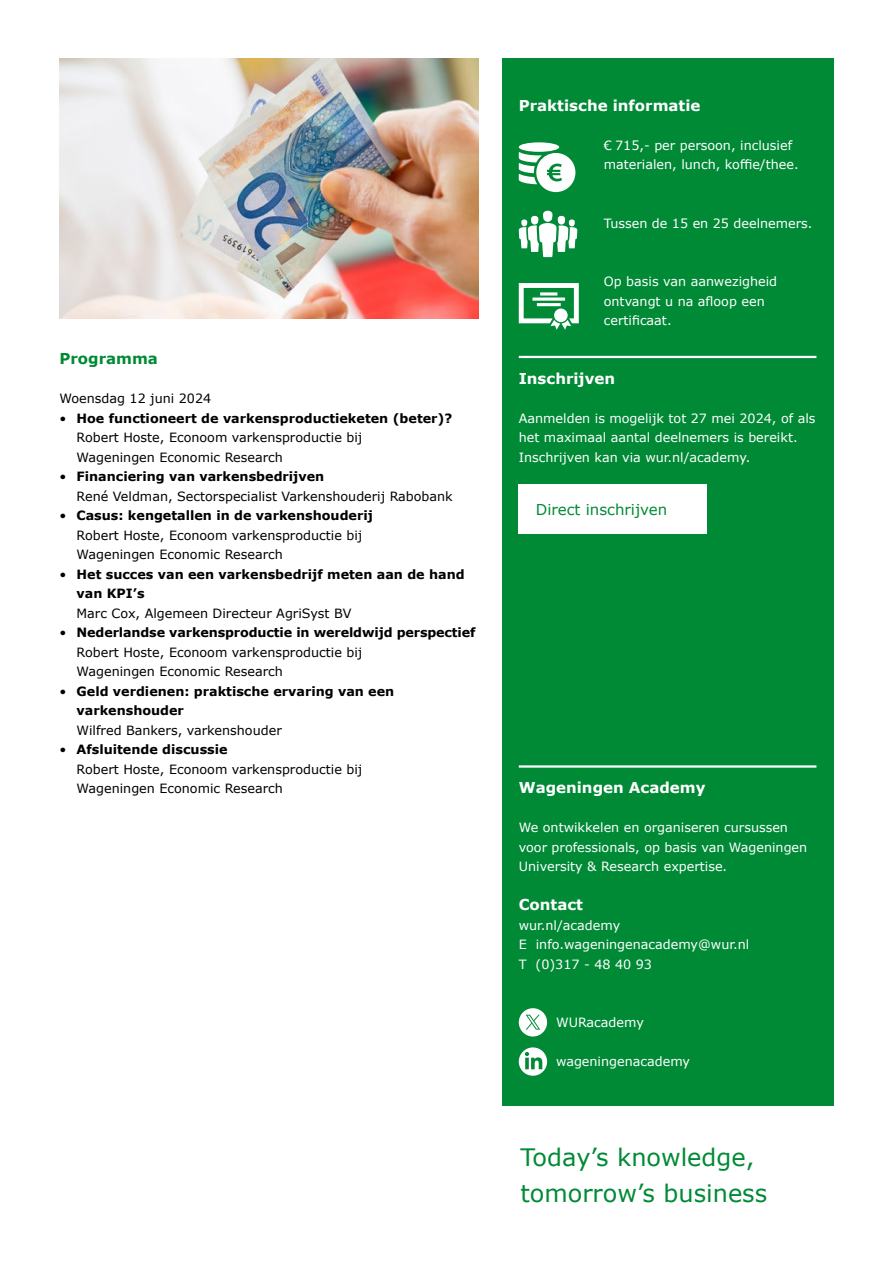
<style>
.page{position:relative;width:893px;height:1263px;background:#fff}
.page>*{position:absolute;margin:0;border:0;box-sizing:border-box;transform-origin:0 0}
.t1{font:24px/36px "Verdana";color:#008a36}
.H1_Kop_paragraaf{font:700 15px "Verdana";color:#fff}
.t2{font:15px "Verdana";color:#008a36}
.H1_kop_lijn{font:700 15px "Verdana";color:#fff}
.H1_Kop_paragraaf-2{font:700 15px "Verdana";color:#008a36}
.Platte_tekst{font:12.75px/19.5px "Verdana";color:#fff}
.opsomming2_leeg{font:12.75px/19.5px "Verdana";color:#000}
.t3{font:700 12.75px/19.5px "Verdana";color:#000}
.s1{font-weight:400}
.s2{font-weight:700}
</style>
<div class="page">
<div style="left:502px;top:58px;width:331px;height:717px;background:#008a36"></div>
<hr style="left:519px;top:356px;width:297px;height:2px;background:#fff">
<div style="left:519px;top:142px;width:40px;height:10px;background:#fff;border-radius:50%"></div>
<svg style="left:519px;top:152px;width:56px;height:40px"></svg>
<svg style="left:519px;top:211px;width:58px;height:46px"></svg>
<svg style="left:519px;top:283px;width:60px;height:47px"></svg>
<div style="left:519px;top:484px;width:188px;height:49px;background:#fff"></div>
<img style="left:60px;top:58px;width:418px;height:260px">
<div style="left:502px;top:746px;width:331px;height:359px;background:#008a36"></div>
<hr style="left:519px;top:765px;width:297px;height:3px;background:#fff">
<div style="left:519px;top:1008px;width:28px;height:28px;background:#fff;border-radius:50%"></div>
<svg style="left:526px;top:1015px;width:14px;height:14px"></svg>
<svg style="left:519px;top:1047px;width:28px;height:29px"></svg>
<h1 class="H1_Kop_paragraaf-2" style="left:60px;top:348px;width:100px">Programma</h1>
<p class="opsomming2_leeg" style="left:60px;top:389px;width:153px">Woensdag 12 juni 2024</p>
<p class="t3" style="left:60px;top:408px;width:394px"><span class="s1">•</span> Hoe functioneert de varkensproductieketen (beter)?</p>
<p class="opsomming2_leeg" style="left:77px;top:428px;width:287px">Robert Hoste, Econoom varkensproductie bij<br>Wageningen Economic Research</p>
<p class="t3" style="left:60px;top:466px;width:266px"><span class="s1">•</span> Financiering van varkensbedrijven</p>
<p class="opsomming2_leeg" style="left:77px;top:486px;width:378px">René Veldman, Sectorspecialist Varkenshouderij Rabobank</p>
<p class="t3" style="left:60px;top:505px;width:315px"><span class="s1">•</span> Casus: kengetallen in de varkenshouderij</p>
<p class="opsomming2_leeg" style="left:77px;top:525px;width:287px">Robert Hoste, Econoom varkensproductie bij<br>Wageningen Economic Research</p>
<p class="t3" style="left:77px;top:564px;width:390px;text-indent:-17px"><span class="s1">•</span> Het succes van een varkensbedrijf meten aan de hand van KPI’s</p>
<p class="opsomming2_leeg" style="left:77px;top:603px;width:276px">Marc Cox, Algemeen Directeur AgriSyst BV</p>
<p class="t3" style="left:60px;top:622px;width:418px"><span class="s1">•</span> Nederlandse varkensproductie in wereldwijd perspectief</p>
<p class="opsomming2_leeg" style="left:77px;top:642px;width:287px">Robert Hoste, Econoom varkensproductie bij<br>Wageningen Economic Research</p>
<p class="t3" style="left:77px;top:681px;width:319px;text-indent:-17px"><span class="s1">•</span> Geld verdienen: praktische ervaring van een varkenshouder</p>
<p class="opsomming2_leeg" style="left:77px;top:720px;width:207px">Wilfred Bankers, varkenshouder</p>
<p class="opsomming2_leeg" style="left:77px;top:740px;width:287px;text-indent:-17px">• <span class="s2">Afsluitende discussie<br></span>Robert Hoste, Econoom varkensproductie bij<br>Wageningen Economic Research</p>
<h1 class="H1_Kop_paragraaf" style="left:519px;top:94px;width:183px">Praktische informatie</h1>
<p class="Platte_tekst" style="left:604px;top:135px;width:196px">€ 715,- per persoon, inclusief materialen, lunch, koffie/thee.</p>
<p class="Platte_tekst" style="left:604px;top:213px;width:210px">Tussen de 15 en 25 deelnemers.</p>
<p class="Platte_tekst" style="left:604px;top:272px;width:175px">Op basis van aanwezigheid ontvangt u na afloop een certificaat.</p>
<p class="H1_Kop_paragraaf" style="left:519px;top:367px;width:98px">Inschrijven</p>
<p class="Platte_tekst" style="left:519px;top:408px;width:298px">Aanmelden is mogelijk tot 27 mei 2024, of als het maximaal aantal deelnemers is bereikt.<br>Inschrijven kan via wur.nl/academy.</p>
<p class="t2" style="left:536px;top:499px;width:133px">Direct inschrijven</p>
<h1 class="H1_kop_lijn" style="left:519px;top:777px;width:188px">Wageningen Academy</h1>
<p class="Platte_tekst" style="left:519px;top:818px;width:290px">We ontwikkelen en organiseren cursussen voor professionals, op basis van Wageningen<br>University &amp; Research expertise.</p>
<h1 class="H1_Kop_paragraaf" style="left:519px;top:894px;width:66px">Contact</h1>
<p class="Platte_tekst" style="left:519px;top:915px;width:103px">wur.nl/academy</p>
<p class="Platte_tekst" style="left:519px;top:935px;width:232px">E info.wageningenacademy@wur.nl</p>
<p class="Platte_tekst" style="left:519px;top:954px;width:135px">T (0)317 - 48 40 93</p>
<p class="Platte_tekst" style="left:556px;top:1013px;width:89px">WURacademy</p>
<p class="Platte_tekst" style="left:556px;top:1052px;width:136px">wageningenacademy</p>
<h1 class="t1" style="left:520px;top:1139px;width:248px">Today’s knowledge, tomorrow’s business</h1>
</div>
